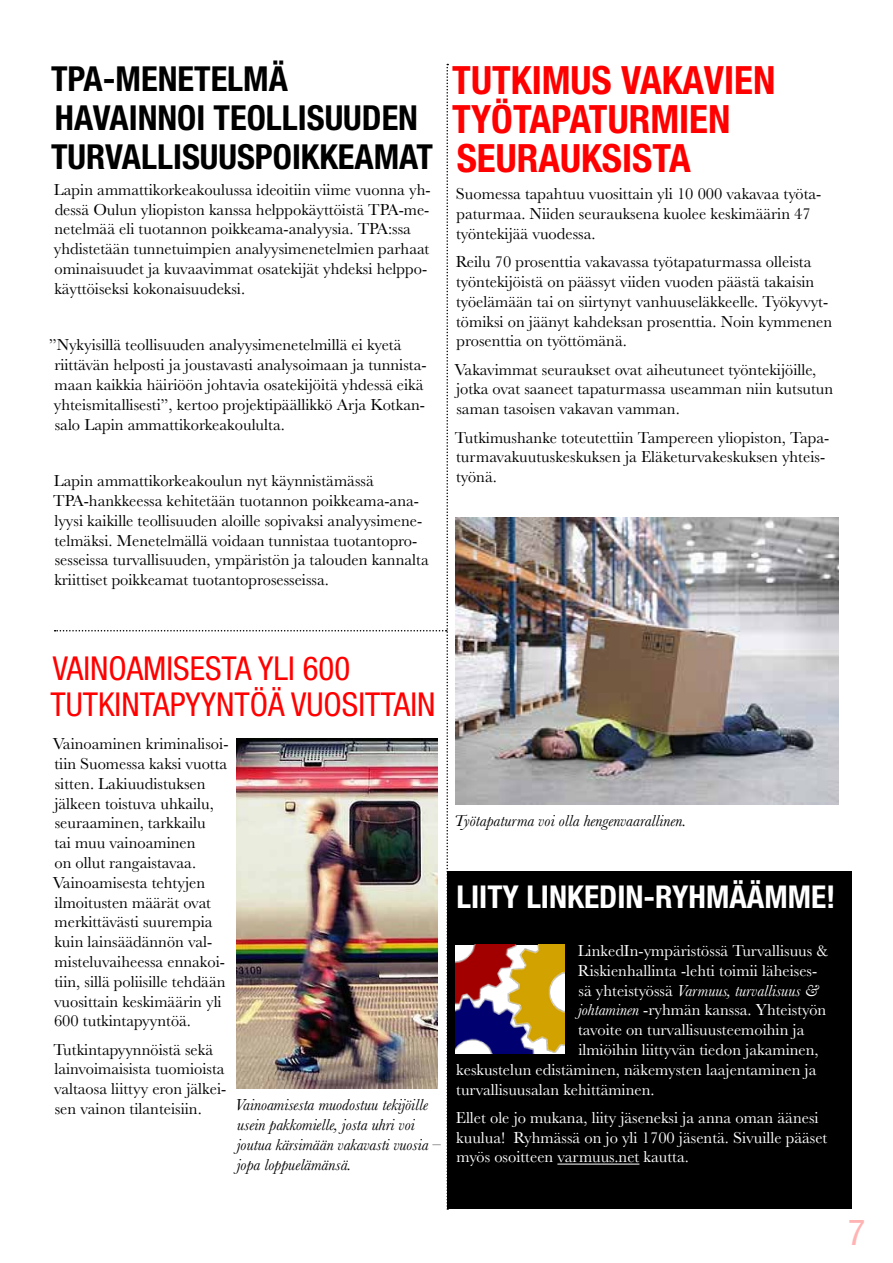
<style>
.page{position:relative;width:893px;height:1263px;background:#fff}
.page>*{position:absolute;margin:0;border:0;box-sizing:border-box;transform-origin:0 0}
.t1{font:700 condensed 39px/39px "Helvetica Neue";color:#f00}
.t2{font:condensed 36px "Helvetica Neue";color:#ffb3b3}
.t3{font:700 condensed 34.5px/39px "Helvetica Neue";color:#000}
.t4{font:condensed 33px/36px "Helvetica Neue";color:#f00}
.t5{font:700 condensed 31.5px "Helvetica Neue";color:#fff}
.t6{font:16.5px/19.8px "Baskerville";color:#000}
.t7{font:16.5px/19.8px "Baskerville";color:#fff}
.t8{font:italic 16.5px/19.8px "Baskerville";color:#000}
.t9{font:italic 16.5px "Baskerville";color:#fff}
.s1{font-style:normal}
.s2{font-style:italic}
</style>
<div class="page">
<div style="left:447px;top:872px;width:404px;height:337px;background:#000"></div>
<hr style="left:557px;top:1164px;width:82px;height:1px;background:#fff">
<img style="left:455px;top:945px;width:110px;height:108px">
<img style="left:455px;top:517px;width:384px;height:288px">
<svg style="left:55px;top:64px;width:393px;height:1146px"></svg>
<h3 class="t3" style="left:51px;top:58px;width:384px">TPA-MENETELMÄ<br>HAVAINNOI TEOLLISUUDEN<br>TURVALLISUUSPOIKKEAMAT</h3>
<p class="t6" style="left:54px;top:180px;width:378px">Lapin ammattikorkeakoulussa ideoitiin viime vuonna yh&shy;dessä Oulun yliopiston kanssa helppokäyttöistä TPA-me&shy;netelmää eli tuotannon poikkeama-analyysia. TPA:ssa yhdistetään tunnetuimpien analyysimenetelmien parhaat ominaisuudet ja kuvaavimmat osatekijät yhdeksi helppo&shy;käyttöiseksi kokonaisuudeksi.</p>
<p class="t6" style="left:49px;top:335px;width:379px">”Nykyisillä teollisuuden analyysimenetelmillä ei kyetä riittävän helposti ja joustavasti analysoimaan ja tunnista&shy;maan kaikkia häiriöön johtavia osatekijöitä yhdessä eikä yhteismitallisesti”, kertoo projektipäällikkö Arja Kotkan&shy;salo Lapin ammattikorkeakoululta.</p>
<p class="t6" style="left:53px;top:471px;width:377px">Lapin ammattikorkeakoulun nyt käynnistämässä TPA-hankkeessa kehitetään tuotannon poikkeama-ana&shy;lyysi kaikille teollisuuden aloille sopivaksi analyysimene&shy;telmäksi. Menetelmällä voidaan tunnistaa tuotantopro&shy;sesseissa turvallisuuden, ympäristön ja talouden kannalta kriittiset poikkeamat tuotantoprosesseissa.</p>
<h1 class="t1" style="left:452px;top:60px;width:325px">TUTKIMUS VAKAVIEN<br>TYÖTAPATURMIEN<br>SEURAUKSISTA</h1>
<p class="t6" style="left:456px;top:184px;width:367px">Suomessa tapahtuu vuosittain yli 10 000 vakavaa työta&shy;paturmaa. Niiden seurauksena kuolee keskimäärin 47 työntekijää vuodessa.</p>
<p class="t6" style="left:456px;top:252px;width:378px">Reilu 70 prosenttia vakavassa työtapaturmassa olleista työntekijöistä on päässyt viiden vuoden päästä takaisin työelämään tai on siirtynyt vanhuuseläkkeelle. Työkyvyt&shy;tömiksi on jäänyt kahdeksan prosenttia. Noin kymmenen prosenttia on työttömänä.</p>
<p class="t6" style="left:454px;top:360px;width:380px">Vakavimmat seuraukset ovat aiheutuneet työntekijöille, jotka ovat saaneet tapaturmassa useamman niin kutsutun saman tasoisen vakavan vamman.</p>
<p class="t6" style="left:455px;top:428px;width:376px">Tutkimushanke toteutettiin Tampereen yliopiston, Tapa&shy;turmavakuutuskeskuksen ja Eläketurvakeskuksen yhteis&shy;työnä.</p>
<h3 class="t4" style="left:50px;top:650px;width:387px">VAINOAMISESTA YLI 600<br>TUTKINTAPYYNTÖÄ VUOSITTAIN</h3>
<p class="t6" style="left:53px;top:734px;width:177px">Vainoaminen kriminalisoi&shy;tiin Suomessa kaksi vuotta sitten. Lakiuudistuksen jälkeen toistuva uhkailu, seuraaminen, tarkkailu<br>tai muu vainoaminen<br>on ollut rangaistavaa.<br>Vainoamisesta tehtyjen ilmoitusten määrät ovat merkittävästi suurempia kuin lainsäädännön val&shy;misteluvaiheessa ennakoi&shy;tiin, sillä poliisille tehdään vuosittain keskimäärin yli<br>600 tutkintapyyntöä.</p>
<p class="t6" style="left:53px;top:1040px;width:174px">Tutkintapyynnöistä sekä lainvoimaisista tuomioista valtaosa liittyy eron jälkei&shy;sen vainon tilanteisiin.</p>
<p class="t8" style="left:235px;top:1095px;width:208px">Vainoamisesta muodostuu tekijöille usein pakkomielle, josta uhri voi joutua kärsimään vakavasti vuosia – jopa loppuelämänsä.</p>
<p class="t8" style="left:454px;top:811px;width:234px">Työtapaturma voi olla hengenvaarallinen.</p>
<h3 class="t5" style="left:456px;top:878px;width:380px">LIITY LINKEDIN-RYHMÄÄMME!</h3>
<p class="t7" style="left:578px;top:941px;width:252px">LinkedIn-ympäristössä Turvallisuus &amp;</p>
<p class="t7" style="left:578px;top:961px;width:241px">Riskienhallinta -lehti toimii läheises-</p>
<p class="t9" style="left:578px;top:979px;width:242px"><span class="s1">sä yhteistyössä</span> Varmuus, turvallisuus &amp;</p>
<p class="t7" style="left:578px;top:1000px;width:249px"><span class="s2">johtaminen</span> -ryhmän kanssa. Yhteistyön</p>
<p class="t7" style="left:578px;top:1020px;width:228px">tavoite on turvallisuusteemoihin ja</p>
<p class="t7" style="left:578px;top:1040px;width:242px">ilmiöihin liittyvän tiedon jakaminen,</p>
<p class="t7" style="left:456px;top:1060px;width:362px">keskustelun edistäminen, näkemysten laajentaminen ja</p>
<p class="t7" style="left:456px;top:1079px;width:200px">turvallisuusalan kehittäminen.</p>
<p class="t7" style="left:456px;top:1108px;width:373px">Ellet ole jo mukana, liity jäseneksi ja anna oman äänesi kuulua! Ryhmässä on jo yli 1700 jäsentä. Sivuille pääset myös osoitteen varmuus.net kautta.</p>
<h2 class="t2" style="left:848px;top:1211px;width:19px">7</h2>
</div>
